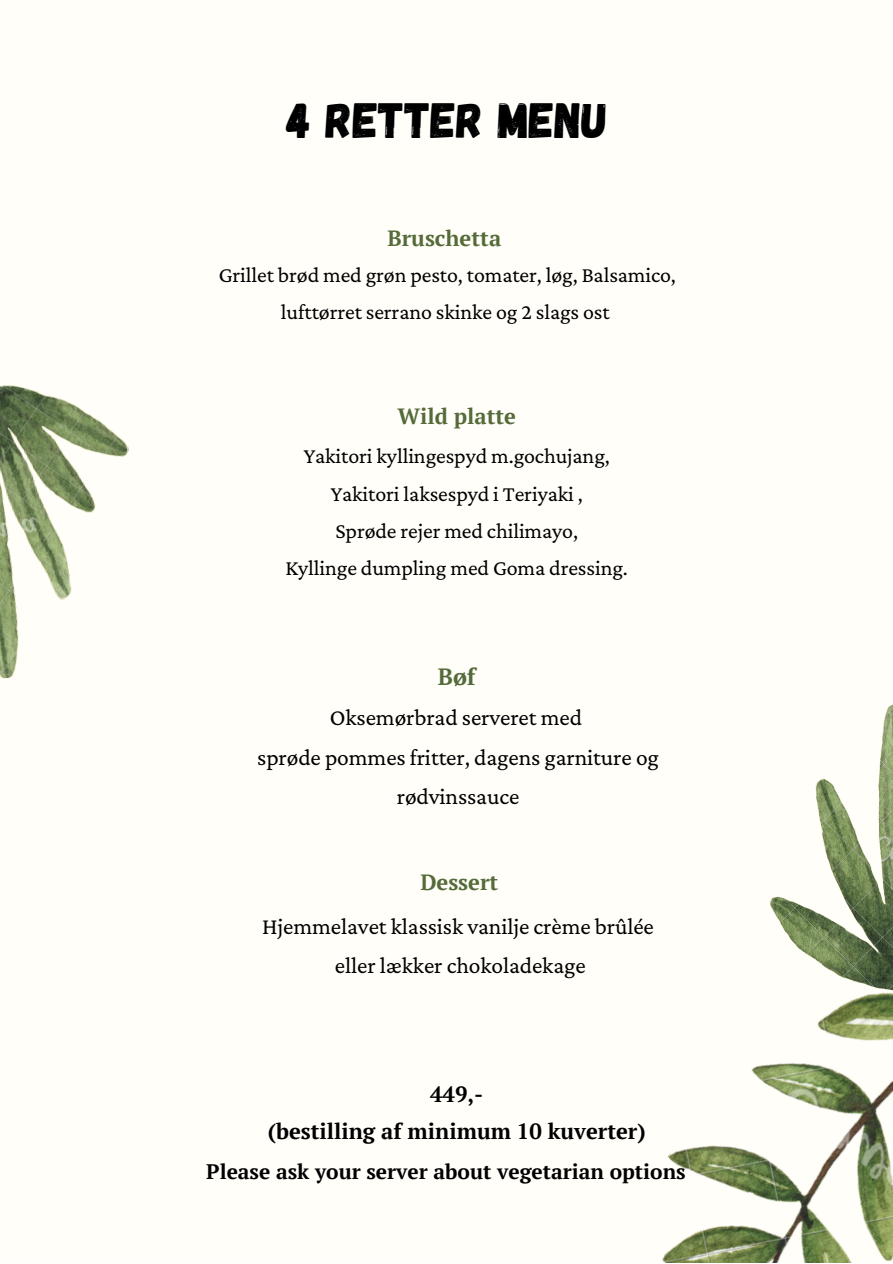
<style>
.page{position:relative;width:893px;height:1264px;background:#fff}
.page>*{position:absolute;margin:0;border:0;box-sizing:border-box;transform-origin:0 0}
.t1{font:49.5px "Gagalin";color:#000}
.t2{font:23.55px/39.3px "Crimson Pro";letter-spacing:-.005em;color:#000;text-align:center}
.t3{font:700 23.55px "PT Serif";color:#556b39}
.t4{font:22.05px/37px "Crimson Pro";letter-spacing:-.005em;color:#000;text-align:center}
.t5{font:700 22.05px/37px "PT Serif";color:#000;text-align:center}
.t6{font:700 22.05px "PT Serif";color:#556b39}
.t7{font:700 21px "PT Serif";color:#000}
</style>
<div class="page">
<div style="left:0;top:0;width:892px;height:1262px;background:#fffef9"></div>
<img style="left:662px;top:900px;width:230px;height:362px">
<img style="left:771px;top:705px;width:121px;height:290px">
<img style="left:0;top:385px;width:129px;height:294px">
<h1 class="t1" style="left:286px;top:89px;width:323px">4 RETTER MENU</h1>
<p class="t6" style="left:387px;top:223px;width:115px">Bruschetta</p>
<p class="t4" style="left:219px;top:256px;width:458px">Grillet brød med grøn pesto, tomater, løg, Balsamico, lufttørret serrano skinke og 2 slags ost</p>
<p class="t6" style="left:397px;top:401px;width:120px">Wild platte</p>
<p class="t4" style="left:285px;top:437px;width:344px">Yakitori kyllingespyd m.gochujang, Yakitori laksespyd i Teriyaki ,<br>Sprøde rejer med chilimayo,<br>Kyllinge dumpling med Goma dressing.</p>
<p class="t3" style="left:438px;top:660px;width:39px">Bøf</p>
<p class="t2" style="left:257px;top:697px;width:403px">Oksemørbrad serveret med<br>sprøde pommes fritter, dagens garniture og rødvinssauce</p>
<p class="t6" style="left:420px;top:866px;width:79px">Dessert</p>
<p class="t2" style="left:262px;top:906px;width:393px">Hjemmelavet klassisk vanilje crème brûlée eller lækker chokoladekage</p>
<p class="t5" style="left:268px;top:1075px;width:379px">449,-<br>(bestilling af minimum 10 kuverter)</p>
<p class="t7" style="left:206px;top:1157px;width:481px">Please ask your server about vegetarian options</p>
</div>
